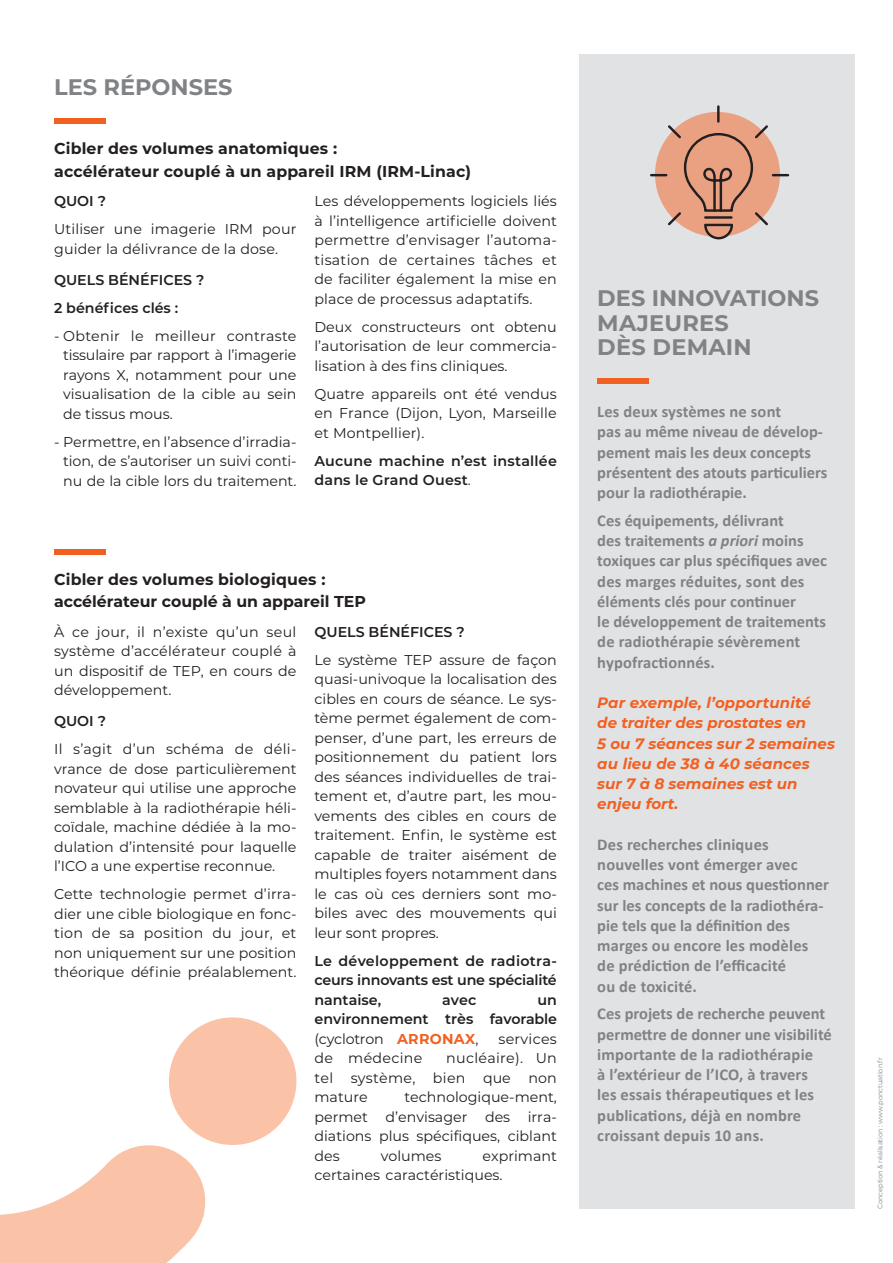
<style>
.page{position:relative;width:893px;height:1263px;background:#fff}
.page>*{position:absolute;margin:0;border:0;box-sizing:border-box;transform-origin:0 0}
.t1{font:700 22.5px/24.8px "Montserrat";color:#808285}
.t2{font:700 16.5px/20.2px "Calibri";color:#808285}
.t3{font:700 15.75px/22.5px "Montserrat";letter-spacing:.01em;color:#231f20}
.t4{font:italic 700 15px/20.2px "Montserrat";color:#f26021}
.t5{font:14.25px/19.5px "Montserrat";color:#231f20;text-align:justify}
.t6{font:600 14.25px/19.5px "Montserrat";color:#231f20}
.t7{font:14.25px "Montserrat";letter-spacing:.02em;color:#231f20}
.t8{font:6.75px "Montserrat";letter-spacing:-.01em;color:#808285}
.s1{font-weight:400}
.s2{font-weight:700;color:#f26122}
.s3{font-style:italic}
</style>
<div class="page">
<div style="left:580px;top:54px;width:275px;height:1155px;background:#e1e2e4"></div>
<svg style="left:182px;top:1017px;width:115px;height:128px"></svg>
<svg style="left:0;top:1042px;width:233px;height:221px"></svg>
<div style="left:54px;top:118px;width:51px;height:5px;background:#f26021"></div>
<div style="left:597px;top:378px;width:52px;height:5px;background:#f26021"></div>
<div style="left:54px;top:549px;width:51px;height:5px;background:#f26021"></div>
<svg style="left:650px;top:105px;width:139px;height:134px"></svg>
<h1 class="t1" style="left:54px;top:74px;width:180px">LES RÉPONSES</h1>
<p class="t3" style="left:54px;top:136px;width:418px">Cibler des volumes anatomiques :<br>accélérateur couplé à un appareil IRM (IRM-Linac)</p>
<p class="t6" style="left:54px;top:191px;width:53px">QUOI ?</p>
<p class="t5" style="left:54px;top:219px;width:244px">Utiliser une imagerie IRM pour guider la délivrance de la dose.</p>
<p class="t6" style="left:54px;top:265px;width:152px;line-height:28px">QUELS BÉNÉFICES ?<br>2 bénéfices clés :</p>
<p class="t5" style="left:63px;top:325px;width:235px;text-indent:-9px">- Obtenir le meilleur contraste tissulaire par rapport à l’imagerie rayons X, notamment pour une visualisation de la cible au sein de tissus mous.</p>
<p class="t5" style="left:63px;top:431px;width:235px;text-indent:-9px">- Permettre, en l’absence d’irradia&shy;tion, de s’autoriser un suivi conti&shy;nu de la cible lors du traitement.</p>
<p class="t5" style="left:314px;top:191px;width:244px;text-align:left">Les développements logiciels liés à l’intelligence artificielle doivent permettre d’envisager l’automa&shy;tisation de certaines tâches et de faciliter également la mise en place de processus adaptatifs.</p>
<p class="t5" style="left:314px;top:316px;width:244px">Deux constructeurs ont obtenu l’autorisation de leur commercia&shy;lisation à des fins cliniques.</p>
<p class="t5" style="left:314px;top:383px;width:244px">Quatre appareils ont été vendus en France (Dijon, Lyon, Marseille et Montpellier).</p>
<p class="t6" style="left:314px;top:450px;width:244px">Aucune machine n’est installée dans le Grand Ouest<span class="s1">.</span></p>
<p class="t3" style="left:54px;top:567px;width:313px">Cibler des volumes biologiques : accélérateur couplé à un appareil TEP</p>
<p class="t5" style="left:54px;top:622px;width:244px">À ce jour, il n’existe qu’un seul système d’accélérateur couplé à un dispositif de TEP, en cours de développement.</p>
<p class="t6" style="left:54px;top:711px;width:53px">QUOI ?</p>
<p class="t5" style="left:54px;top:739px;width:244px">Il s’agit d’un schéma de déli&shy;vrance de dose particulièrement novateur qui utilise une approche semblable à la radiothérapie héli&shy;coïdale, machine dédiée à la mo&shy;dulation d’intensité pour laquelle l’ICO a une expertise reconnue.</p>
<p class="t5" style="left:54px;top:884px;width:244px">Cette technologie permet d’irra&shy;dier une cible biologique en fonc&shy;tion de sa position du jour, et non uniquement sur une position théorique définie préalablement.</p>
<p class="t6" style="left:314px;top:621px;width:152px">QUELS BÉNÉFICES ?</p>
<p class="t5" style="left:314px;top:650px;width:244px">Le système TEP assure de façon quasi-univoque la localisation des cibles en cours de séance. Le sys&shy;tème permet également de com&shy;penser, d’une part, les erreurs de positionnement du patient lors des séances individuelles de trai&shy;tement et, d’autre part, les mou&shy;vements des cibles en cours de traitement. Enfin, le système est capable de traiter aisément de multiples foyers notamment dans le cas où ces derniers sont mo&shy;biles avec des mouvements qui leur sont propres.</p>
<p class="t6" style="left:314px;top:950px;width:244px;text-align:justify">Le développement de radiotra&shy;ceurs innovants est une spécialité nantaise,</p>
<p class="t6" style="left:314px;top:989px;width:244px;text-align:justify;text-indent:223px">un environnement très favorable <span class="s1">(cyclotron</span> <span class="s2">ARRONAX</span><span class="s1">,</span></p>
<p class="t6" style="left:442px;top:989px;width:36px">avec</p>
<p class="t7" style="left:498px;top:1029px;width:60px">services</p>
<p class="t5" style="left:314px;top:1048px;width:244px;text-indent:132px">nucléaire). Un tel système, bien que non mature</p>
<p class="t7" style="left:314px;top:1048px;width:109px">de médecine</p>
<p class="t5" style="left:314px;top:1087px;width:244px;text-indent:90px">technologique-ment, permet d’envisager des irra&shy;diations plus spécifiques, ciblant des</p>
<p class="t5" style="left:314px;top:1145px;width:244px;text-indent:168px">exprimant certaines caractéristiques.</p>
<p class="t5" style="left:381px;top:1145px;width:62px">volumes</p>
<h1 class="t1" style="left:597px;top:284px;width:223px">DES INNOVATIONS<br>MAJEURES<br>DÈS DEMAIN</h1>
<p class="t2" style="left:597px;top:401px;width:232px">Les deux systèmes ne sont<br>pas au même niveau de dévelop&shy;pement mais les deux concepts présentent des atouts particuliers pour la radiothérapie.</p>
<p class="t2" style="left:597px;top:510px;width:231px">Ces équipements, délivrant<br>des traitements <span class="s3">a priori</span> moins toxiques car plus spécifiques avec des marges réduites, sont des éléments clés pour continuer<br>le développement de traitements de radiothérapie sévèrement hypofractionnés.</p>
<p class="t4" style="left:597px;top:692px;width:239px">Par exemple, l’opportunité<br>de traiter des prostates en<br>5 ou 7 séances sur 2 semaines au lieu de 38 à 40 séances sur 7 à 8 semaines est un enjeu fort.</p>
<p class="t2" style="left:597px;top:834px;width:233px">Des recherches cliniques nouvelles vont émerger avec<br>ces machines et nous questionner sur les concepts de la radiothéra&shy;pie tels que la définition des marges ou encore les modèles de prédiction de l’efficacité<br>ou de toxicité.</p>
<p class="t2" style="left:597px;top:1004px;width:236px">Ces projets de recherche peuvent permettre de donner une visibilité importante de la radiothérapie<br>à l’extérieur de l’ICO, à travers<br>les essais thérapeutiques et les publications, déjà en nombre croissant depuis 10 ans.</p>
<p class="t8" style="left:875px;top:1209px;width:153px;rotate:-90deg">Conception &amp; réalisation : www.ponctuation.fr</p>
</div>
